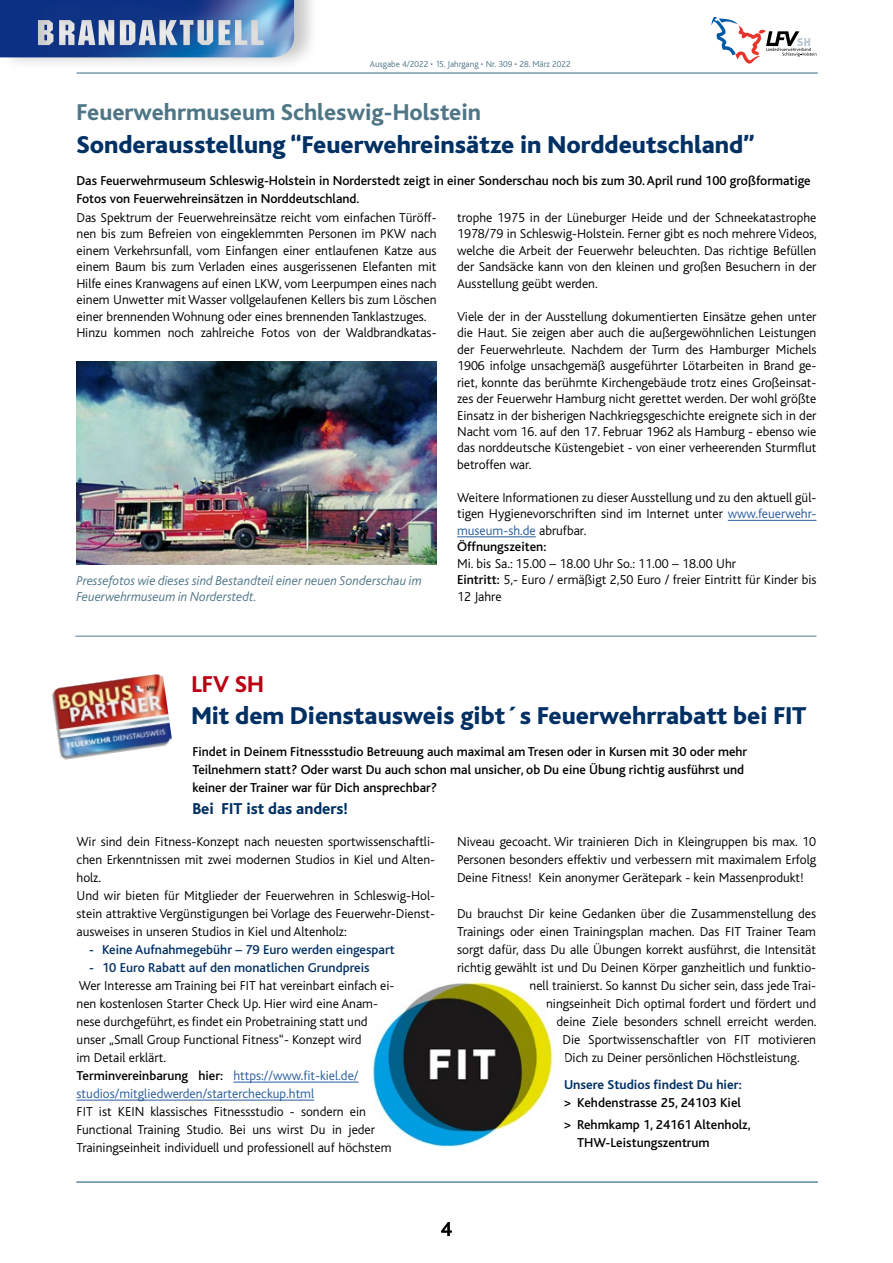
<style>
.page{position:relative;width:893px;height:1263px;background:#fff}
.page>*{position:absolute;margin:0;border:0;box-sizing:border-box;transform-origin:0 0}
.t1{font:800 25.5px "Bliss";color:#013064}
.t2{font:800 24px "Bliss";color:#4f7686}
.t3{font:800 24px "Bliss";color:#bb0013}
.t4{font:500 21px "Bliss";color:#000}
.t5{font:800 16.5px "Bliss";color:#013064}
.t6{font:300 13.5px/16.5px "Bliss";color:#000}
.t7{font:500 13.5px/18px "Bliss";color:#000}
.t8{font:italic 300 13.5px/16.5px "Bliss";color:#4f7686}
.t9{font:500 13.5px "Bliss";color:#013064}
.t10{font:700 13.5px "Bliss";color:#013064}
.t11{font:300 9px "Bliss";color:#4f7686}
.s1{color:#275b9b}
.s2{font-weight:500}
</style>
<div class="page">
<hr style="left:77px;top:1181px;width:741px;height:2px;background:#789bad">
<hr style="left:77px;top:72px;width:741px;height:2px;background:#789bad">
<svg style="left:711px;top:17px;width:105px;height:47px"></svg>
<div style="left:0;top:0;width:320px;height:71px;background:#000;opacity:.22"></div>
<img style="left:0;top:0;width:294px;height:57px">
<hr style="left:233px;top:1082px;width:126px;height:1px;background:#275b9b">
<hr style="left:77px;top:1100px;width:237px;height:1px;background:#275b9b">
<img style="left:373px;top:982px;width:180px;height:165px">
<img style="left:52px;top:674px;width:120px;height:86px">
<img style="left:77px;top:361px;width:359px;height:204px">
<hr style="left:728px;top:520px;width:88px;height:1px;background:#275b9b">
<hr style="left:457px;top:537px;width:79px;height:1px;background:#275b9b">
<hr style="left:75px;top:636px;width:741px;height:1px;background:#4f7686">
<p class="t11" style="left:370px;top:59px;width:202px">Ausgabe 4/2022 • 15. Jahrgang • Nr. 309 • 28. März 2022</p>
<h2 class="t2" style="left:77px;top:100px;width:406px">Feuerwehrmuseum Schleswig-Holstein</h2>
<h1 class="t1" style="left:77px;top:132px;width:679px">Sonderausstellung “Feuerwehreinsätze in Norddeutschland”</h1>
<p class="t7" style="left:77px;top:171px;width:736px">Das Feuerwehrmuseum Schleswig-Holstein in Norderstedt zeigt in einer Sonderschau noch bis zum 30. April rund 100 großformatige<br>Fotos von Feuerwehreinsätzen in Norddeutschland.</p>
<p class="t6" style="left:77px;top:209px;width:362px">Das Spektrum der Feuerwehreinsätze reicht vom einfachen Türöff&shy;nen bis zum Befreien von eingeklemmten Personen im PKW nach einem Verkehrsunfall, vom Einfangen einer entlaufenen Katze aus einem Baum bis zum Verladen eines ausgerissenen Elefanten mit Hilfe eines Kranwagens auf einen LKW, vom Leerpumpen eines nach einem Unwetter mit Wasser vollgelaufenen Kellers bis zum Löschen einer brennenden Wohnung oder eines brennenden Tanklastzuges.<br>Hinzu kommen noch zahlreiche Fotos von der Waldbrandkatas-</p>
<p class="t8" style="left:77px;top:572px;width:347px">Pressefotos wie dieses sind Bestandteil einer neuen Sonderschau im<br>Feuerwehrmuseum in Norderstedt.</p>
<p class="t6" style="left:457px;top:209px;width:361px;text-align:justify">trophe 1975 in der Lüneburger Heide und der Schneekatastrophe 1978/79 in Schleswig-Holstein. Ferner gibt es noch mehrere Videos, welche die Arbeit der Feuerwehr beleuchten. Das richtige Befüllen der Sandsäcke kann von den kleinen und großen Besuchern in der Ausstellung geübt werden.</p>
<p class="t6" style="left:457px;top:308px;width:361px;text-align:justify">Viele der in der Ausstellung dokumentierten Einsätze gehen unter die Haut. Sie zeigen aber auch die außergewöhnlichen Leistungen der Feuerwehrleute. Nachdem der Turm des Hamburger Michels 1906 infolge unsachgemäß ausgeführter Lötarbeiten in Brand ge&shy;riet, konnte das berühmte Kirchengebäude trotz eines Großeinsat&shy;zes der Feuerwehr Hamburg nicht gerettet werden. Der wohl größte Einsatz in der bisherigen Nachkriegsgeschichte ereignete sich in der Nacht vom 16. auf den 17. Februar 1962 als Hamburg - ebenso wie das norddeutsche Küstengebiet - von einer verheerenden Sturmflut betroffen war.</p>
<p class="t6" style="left:457px;top:490px;width:361px">Weitere Informationen zu dieser Ausstellung und zu den aktuell gül&shy;tigen Hygienevorschriften sind im Internet unter <span class="s1">www.feuerwehr&shy;museum-sh.de</span> abrufbar.<br><span class="s2">Öffnungszeiten:</span></p>
<p class="t6" style="left:457px;top:555px;width:361px">Mi. bis Sa.: 15.00 – 18.00 Uhr So.: 11.00 – 18.00 Uhr<br><span class="s2">Eintritt:</span> 5,- Euro / ermäßigt 2,50 Euro / freier Eintritt für Kinder bis<br>12 Jahre</p>
<h2 class="t3" style="left:191px;top:671px;width:74px">LFV SH</h2>
<h1 class="t1" style="left:191px;top:703px;width:617px">Mit dem Dienstausweis gibt´s Feuerwehrrabatt bei FIT</h1>
<p class="t7" style="left:192px;top:743px;width:556px">Findet in Deinem Fitnessstudio Betreuung auch maximal am Tresen oder in Kursen mit 30 oder mehr<br>Teilnehmern statt? Oder warst Du auch schon mal unsicher, ob Du eine Übung richtig ausführst und keiner der Trainer war für Dich ansprechbar?</p>
<p class="t5" style="left:192px;top:800px;width:157px">Bei FIT ist das anders!</p>
<p class="t6" style="left:77px;top:833px;width:360px;line-height:18px">Wir sind dein Fitness-Konzept nach neuesten sportwissenschaftli&shy;chen Erkenntnissen mit zwei modernen Studios in Kiel und Alten&shy;holz.<br>Und wir bieten für Mitglieder der Feuerwehren in Schleswig-Hol&shy;stein attraktive Vergünstigungen bei Vorlage des Feuerwehr-Dienst&shy;ausweises in unseren Studios in Kiel und Altenholz:</p>
<p class="t9" style="left:89px;top:943px;width:307px">- Keine Aufnahmegebühr – 79 Euro werden eingespart</p>
<p class="t9" style="left:89px;top:961px;width:282px">- 10 Euro Rabatt auf den monatlichen Grundpreis</p>
<p class="t6" style="left:77px;top:977px;width:319px;line-height:18px">Wer Interesse am Training bei FIT hat vereinbart einfach ei&shy;nen kostenlosen Starter Check Up. Hier wird eine Anam&shy;nese durchgeführt, es findet ein Probetraining statt und unser „Small Group Functional Fitness“- Konzept wird<br>im Detail erklärt.<br><span class="s2">Terminvereinbarung hier:</span> <span class="s1">https://www.fit-kiel.de/ studios/mitgliedwerden/startercheckup.html</span></p>
<p class="t6" style="left:77px;top:1103px;width:317px;line-height:18px">FIT ist KEIN klassisches Fitnessstudio - sondern ein<br>Functional Training Studio. Bei uns wirst Du in jeder<br>Trainingseinheit individuell und professionell auf höchstem</p>
<p class="t6" style="left:457px;top:833px;width:360px;line-height:18px;text-align:justify">Niveau gecoacht. Wir trainieren Dich in Kleingruppen bis max. 10<br>Personen besonders effektiv und verbessern mit maximalem Erfolg Deine Fitness! Kein anonymer Gerätepark - kein Massenprodukt!</p>
<p class="t6" style="left:457px;top:906px;width:360px">Du brauchst Dir keine Gedanken über die Zusammenstellung des</p>
<p class="t6" style="left:457px;top:924px;width:360px">Trainings oder einen Trainingsplan machen. Das FIT Trainer Team</p>
<p class="t6" style="left:457px;top:942px;width:360px">sorgt dafür, dass Du alle Übungen korrekt ausführst, die Intensität</p>
<p class="t6" style="left:457px;top:960px;width:360px">richtig gewählt ist und Du Deinen Körper ganzheitlich und funktio-</p>
<p class="t6" style="left:530px;top:978px;width:288px">nell trainierst. So kannst Du sicher sein, dass jede Trai-</p>
<p class="t6" style="left:546px;top:996px;width:272px">ningseinheit Dich optimal fordert und fördert und</p>
<p class="t6" style="left:557px;top:1014px;width:261px">deine Ziele besonders schnell erreicht werden.</p>
<p class="t6" style="left:563px;top:1032px;width:255px">Die Sportwissenschaftler von FIT motivieren</p>
<p class="t6" style="left:564px;top:1050px;width:237px">Dich zu Deiner persönlichen Höchstleistung.</p>
<p class="t10" style="left:564px;top:1077px;width:179px">Unsere Studios findest Du hier:</p>
<p class="t7" style="left:563px;top:1091px;width:189px;line-height:22.2px">&gt; Kehdenstrasse 25, 24103 Kiel &gt; Rehmkamp 1, 24161 Altenholz,</p>
<p class="t7" style="left:577px;top:1134px;width:134px">THW-Leistungszentrum</p>
<h3 class="t4" style="left:441px;top:1218px;width:13px">4</h3>
</div>
